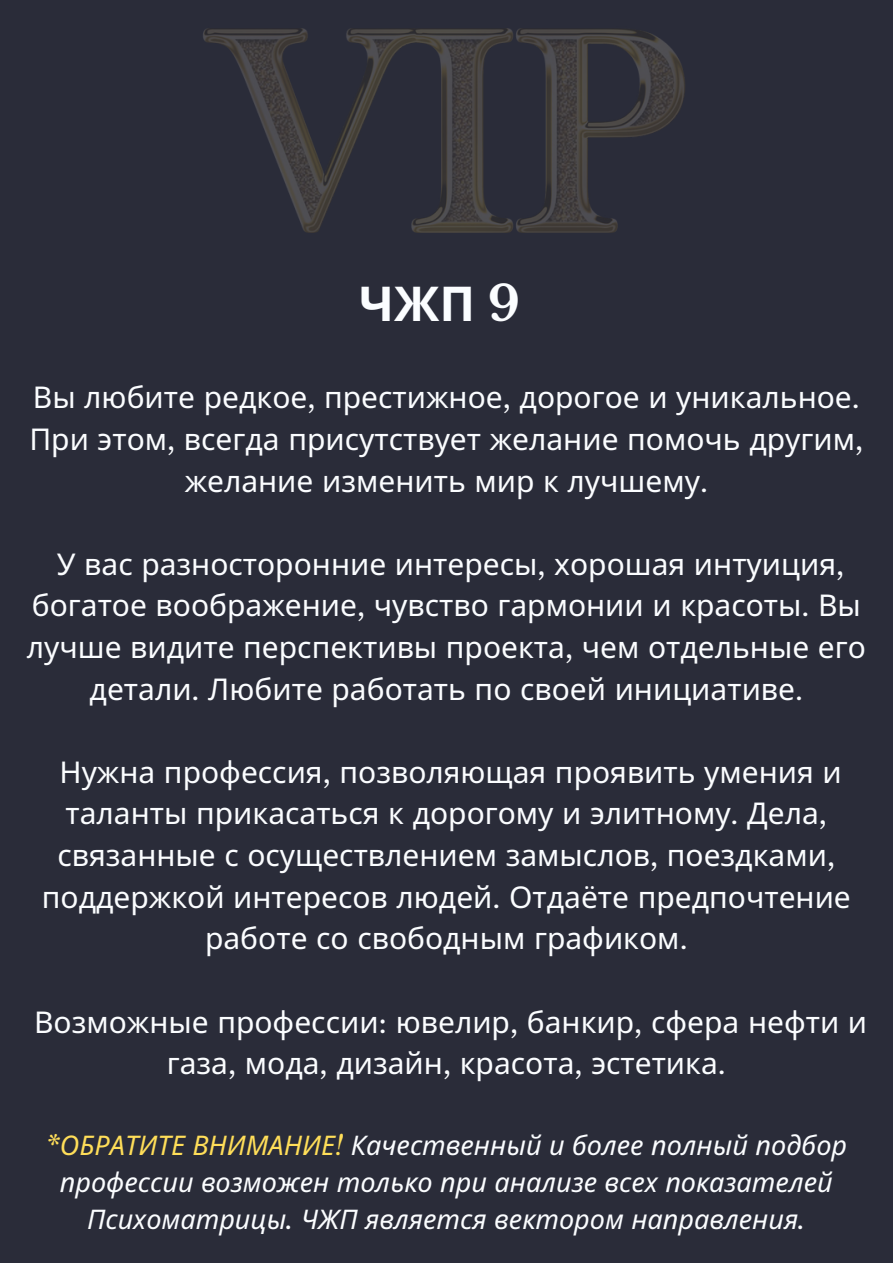
<style>
.page{position:relative;width:893px;height:1264px;background:#fff}
.page>*{position:absolute;margin:0;border:0;box-sizing:border-box;transform-origin:0 0}
.t1{font:700 48px "Noto Sans";color:#fbfdff}
.t2{font:30px/41.5px "Noto Sans";color:#fbfdff;text-align:center}
.t3{font:italic 27px/37px "Noto Sans";color:#fbfdff;text-align:center}
.s1{font-family:"Libre Baskerville"}
.s2{font-family:"Libre Baskerville";color:#ffde59}
.s3{color:#ffde59}
</style>
<div class="page">
<div style="left:0;top:0;width:892px;height:1262px;background:#2a2c39"></div>
<svg style="left:203px;top:28px;width:482px;height:205px"></svg>
<p class="t1" style="left:359px;top:270px;width:162px">ЧЖП <span class="s1">9</span></p>
<p class="t2" style="left:29px;top:376px;width:835px">Вы любите редкое<span class="s1">,</span> престижное<span class="s1">,</span> дорогое и уникальное<span class="s1">.<br></span>При этом<span class="s1">,</span> всегда присутствует желание помочь другим<span class="s1">, </span>желание изменить мир к лучшему<span class="s1">.</span></p>
<p class="t2" style="left:27px;top:542px;width:840px">У вас разносторонние интересы<span class="s1">,</span> хорошая интуиция<span class="s1">, </span>богатое воображение<span class="s1">,</span> чувство гармонии и красоты<span class="s1">.</span> Вы лучше видите перспективы проекта<span class="s1">,</span> чем отдельные его детали<span class="s1">.</span> Любите работать по своей инициативе<span class="s1">.</span></p>
<p class="t2" style="left:42px;top:750px;width:810px">Нужна профессия<span class="s1">,</span> позволяющая проявить умения и таланты прикасаться к дорогому и элитному<span class="s1">.</span> Дела<span class="s1">, </span>связанные с осуществлением замыслов<span class="s1">,</span> поездками<span class="s1">, </span>поддержкой интересов людей<span class="s1">.</span> Отдаёте предпочтение работе со свободным графиком<span class="s1">.</span></p>
<p class="t2" style="left:34px;top:1000px;width:834px">Возможные профессии<span class="s1">:</span> ювелир<span class="s1">,</span> банкир<span class="s1">,</span> сфера нефти и газа<span class="s1">,</span> мода<span class="s1">,</span> дизайн<span class="s1">,</span> красота<span class="s1">,</span> эстетика<span class="s1">.</span></p>
<p class="t3" style="left:45px;top:1125px;width:803px"><span class="s2">*</span><span class="s3">ОБРАТИТЕ ВНИМАНИЕ</span><span class="s2">!</span> Качественный и более полный подбор профессии возможен только при анализе всех показателей<br>Психоматрицы<span class="s1">.</span> ЧЖП является вектором направления<span class="s1">.</span></p>
</div>
